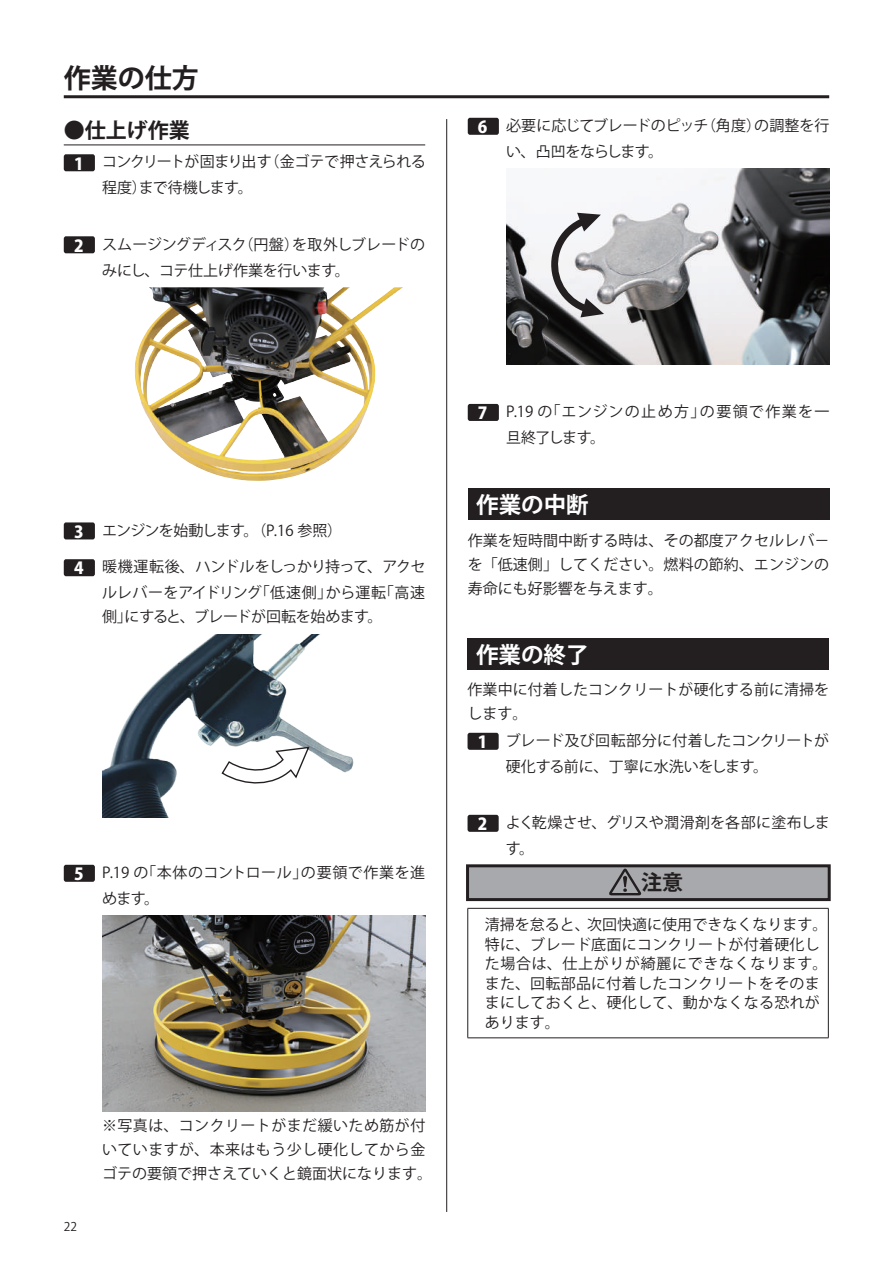
<style>
.page{position:relative;width:893px;height:1263px;background:#fff}
.page>*{position:absolute;margin:0;border:0;box-sizing:border-box;transform-origin:0 0}
.t1{font:700 27px "Koz Go Pro";color:#231f20}
.t2{font:700 22.5px "Koz Go Pro";color:#fff}
.t3{font:700 21px "Koz Go Pr 6 N";color:#231f20}
.t4{font:15px/19.5px "Koz Go Pr 6 N";letter-spacing:.005em;color:#231f20}
.t5{font:15px/26px "Koz Go Pr 6 N";letter-spacing:-.02em;color:#231f20}
.t6{font:15px/24px "Koz Go Pr 6 N";letter-spacing:.03em;color:#231f20}
.t7{font:15px/26px "Koz Go Pr 6 N";letter-spacing:-.04em;color:#231f20}
.t8{font:15px/26px "Koz Go Pr 6 N";letter-spacing:.075em;color:#231f20}
.t9{font:15px/26px "Koz Go Pr 6 N";letter-spacing:.025em;color:#231f20}
.t10{font:12px "Koz Go Pro";color:#231f20}
.s1{font-family:"Koz Go Pro";font-weight:800;font-size:16.5px;color:#fff}
</style>
<div class="page">
<hr style="left:446px;top:119px;width:1px;height:1093px;background:#231f20">
<hr style="left:64px;top:95px;width:765px;height:3px;background:#231f20">
<hr style="left:64px;top:145px;width:361px;height:1px;background:#231f20">
<div style="left:64px;top:154px;width:31px;height:17px;background:#231f20;border-radius:2px"></div>
<div style="left:64px;top:236px;width:31px;height:17px;background:#231f20;border-radius:2px"></div>
<img style="left:135px;top:287px;width:268px;height:194px">
<div style="left:64px;top:522px;width:31px;height:17px;background:#231f20;border-radius:2px"></div>
<div style="left:64px;top:559px;width:31px;height:17px;background:#231f20;border-radius:2px"></div>
<img style="left:102px;top:634px;width:252px;height:183px">
<svg style="left:221px;top:746px;width:90px;height:41px"></svg>
<div style="left:64px;top:865px;width:31px;height:17px;background:#231f20;border-radius:2px"></div>
<img style="left:102px;top:916px;width:323px;height:195px">
<div style="left:468px;top:118px;width:31px;height:17px;background:#231f20;border-radius:2px"></div>
<img style="left:506px;top:169px;width:323px;height:195px">
<svg style="left:546px;top:213px;width:58px;height:104px"></svg>
<div style="left:468px;top:404px;width:31px;height:17px;background:#231f20;border-radius:2px"></div>
<div style="left:468px;top:489px;width:361px;height:31px;background:#231f20"></div>
<div style="left:468px;top:638px;width:361px;height:31px;background:#231f20"></div>
<div style="left:468px;top:866px;width:361px;height:33px;background:#a8a9ad"></div>
<div style="left:466px;top:864px;width:365px;height:37px;border:3px solid #231f20"></div>
<div style="left:468px;top:733px;width:31px;height:17px;background:#231f20;border-radius:2px"></div>
<div style="left:468px;top:815px;width:31px;height:17px;background:#231f20;border-radius:2px"></div>
<svg style="left:609px;top:869px;width:32px;height:26px"></svg>
<hr style="left:468px;top:908px;width:360px;height:1px;background:#231f20">
<hr style="left:467px;top:908px;width:1px;height:129px;background:#231f20">
<hr style="left:828px;top:908px;width:1px;height:129px;background:#231f20">
<hr style="left:468px;top:1037px;width:360px;height:1px;background:#231f20">
<h1 class="t1" style="left:64px;top:60px;width:136px">作業の仕方</h1>
<h3 class="t3" style="left:64px;top:118px;width:127px">●仕上げ作業</h3>
<p class="t7" style="left:102px;top:149px;width:325px;text-indent:-28px"><span class="s1">1</span> コンクリートが固まり出す（金ゴテで押さえられる程度）まで待機します。</p>
<p class="t5" style="left:102px;top:231px;width:325px;text-indent:-28px"><span class="s1">2</span> スムージングディスク（円盤）を取外しブレードのみにし、コテ仕上げ作業を行います。</p>
<p class="t5" style="left:506px;top:113px;width:325px;text-indent:-28px"><span class="s1">6</span> 必要に応じてブレードのピッチ（角度）の調整を行い、凸凹をならします。</p>
<p class="t7" style="left:74px;top:517px;width:270px"><span class="s1">3</span> エンジンを始動します。（P.16 参照）</p>
<p class="t4" style="left:74px;top:554px;width:353px;line-height:26px;text-align:right"><span class="s1">4</span> 暖機運転後、ハンドルをしっかり持って、アクセルレバーをアイドリング「低速側」から運転「高速</p>
<p class="t5" style="left:102px;top:604px;width:282px">側」にすると、ブレードが回転を始めます。</p>
<p class="t9" style="left:102px;top:860px;width:325px;text-indent:-28px"><span class="s1">5</span> P.19 の「本体のコントロール」の要領で作業を進めます。</p>
<p class="t10" style="left:64px;top:1219px;width:15px">22</p>
<p class="t6" style="left:102px;top:1114px;width:331px">※写真は、コンクリートがまだ緩いため筋が付いていますが、本来はもう少し硬化してから金ゴテの要領で押さえていくと鏡面状になります。</p>
<p class="t8" style="left:506px;top:399px;width:325px;text-indent:-28px"><span class="s1">7</span> P.19 の「エンジンの止め方」の要領で作業を一旦終了します。</p>
<h2 class="t2" style="left:476px;top:490px;width:114px">作業の中断</h2>
<p class="t4" style="left:468px;top:529px;width:363px;line-height:24px;text-align:justify">作業を短時間中断する時は、その都度アクセルレバ－を「低速側」してください。燃料の節約、エンジンの寿命にも好影響を与えます。</p>
<h2 class="t2" style="left:476px;top:640px;width:114px">作業の終了</h2>
<p class="t4" style="left:468px;top:678px;width:363px;line-height:24px">作業中に付着したコンクリートが硬化する前に清掃をします。</p>
<p class="t4" style="left:506px;top:728px;width:325px;line-height:26px;text-indent:-28px"><span class="s1">1</span> ブレード及び回転部分に付着したコンクリートが硬化する前に、丁寧に水洗いをします。</p>
<p class="t4" style="left:506px;top:810px;width:325px;line-height:26px;text-indent:-28px"><span class="s1">2</span> よく乾燥させ、グリスや潤滑剤を各部に塗布します。</p>
<h3 class="t3" style="left:641px;top:871px;width:43px">注意</h3>
<p class="t4" style="left:485px;top:915px;width:344px">清掃を怠ると、次回快適に使用できなくなります。特に、ブレード底面にコンクリートが付着硬化した場合は、仕上がりが綺麗にできなくなります。また、回転部品に付着したコンクリートをそのままにしておくと、硬化して、動かなくなる恐れがあります。</p>
</div>
